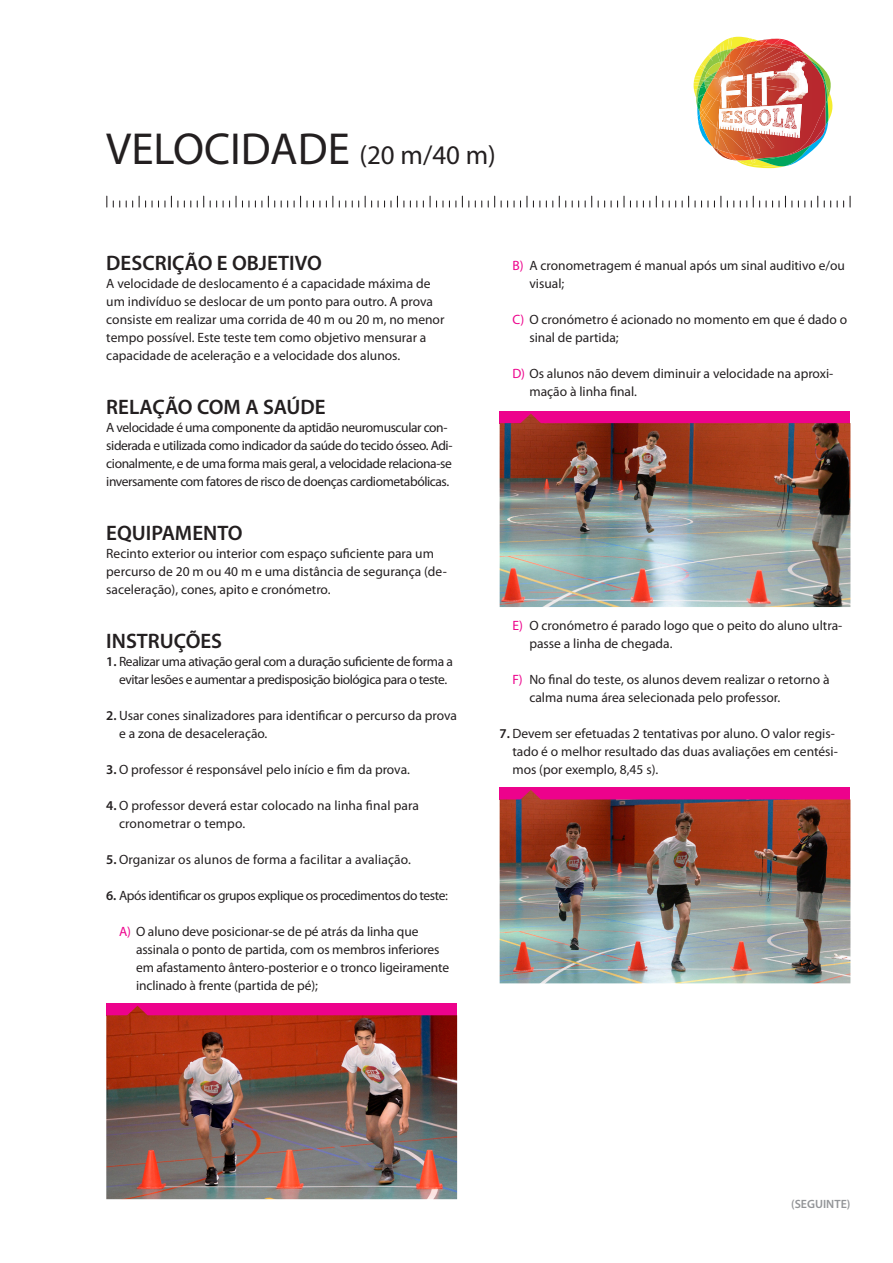
<style>
.page{position:relative;width:893px;height:1263px;background:#fff}
.page>*{position:absolute;margin:0;border:0;box-sizing:border-box;transform-origin:0 0}
.t1{font:45px "Myriad Pro";color:#231f20}
.t2{font:600 21px "Myriad Pro";color:#231f20}
.t3{font:13.5px/18px "Myriad Pro";color:#231f20}
.t4{font:13.5px/18px "Myriad Pro";letter-spacing:-.03em;color:#231f20}
.t5{font:600 12px "Myriad Pro";color:#939598}
.s1{font-size:27px}
.s2{font-weight:600}
.s3{color:#ed028c}
</style>
<div class="page">
<svg style="left:113px;top:201px;width:7px;height:6px"></svg>
<svg style="left:126px;top:201px;width:7px;height:6px"></svg>
<svg style="left:139px;top:196px;width:7px;height:11px"></svg>
<svg style="left:152px;top:201px;width:13px;height:6px"></svg>
<svg style="left:171px;top:196px;width:7px;height:11px"></svg>
<svg style="left:184px;top:201px;width:7px;height:6px"></svg>
<svg style="left:197px;top:196px;width:7px;height:11px"></svg>
<svg style="left:210px;top:201px;width:7px;height:6px"></svg>
<svg style="left:223px;top:196px;width:26px;height:11px"></svg>
<svg style="left:255px;top:201px;width:7px;height:6px"></svg>
<svg style="left:598px;top:201px;width:7px;height:6px"></svg>
<svg style="left:611px;top:196px;width:13px;height:11px"></svg>
<svg style="left:630px;top:201px;width:7px;height:6px"></svg>
<svg style="left:643px;top:201px;width:7px;height:6px"></svg>
<svg style="left:656px;top:196px;width:7px;height:11px"></svg>
<svg style="left:669px;top:201px;width:7px;height:6px"></svg>
<svg style="left:682px;top:196px;width:7px;height:11px"></svg>
<svg style="left:695px;top:201px;width:13px;height:6px"></svg>
<svg style="left:714px;top:196px;width:7px;height:11px"></svg>
<svg style="left:727px;top:201px;width:7px;height:6px"></svg>
<svg style="left:740px;top:201px;width:7px;height:6px"></svg>
<svg style="left:430px;top:196px;width:13px;height:11px"></svg>
<svg style="left:449px;top:201px;width:7px;height:6px"></svg>
<svg style="left:462px;top:196px;width:7px;height:11px"></svg>
<svg style="left:475px;top:201px;width:7px;height:6px"></svg>
<svg style="left:488px;top:196px;width:7px;height:11px"></svg>
<svg style="left:501px;top:196px;width:26px;height:11px"></svg>
<svg style="left:533px;top:201px;width:7px;height:6px"></svg>
<svg style="left:546px;top:201px;width:7px;height:6px"></svg>
<svg style="left:585px;top:196px;width:7px;height:11px"></svg>
<svg style="left:559px;top:196px;width:7px;height:11px"></svg>
<svg style="left:572px;top:201px;width:7px;height:6px"></svg>
<svg style="left:268px;top:196px;width:7px;height:11px"></svg>
<svg style="left:281px;top:201px;width:7px;height:6px"></svg>
<svg style="left:294px;top:196px;width:26px;height:11px"></svg>
<svg style="left:326px;top:196px;width:7px;height:11px"></svg>
<svg style="left:339px;top:201px;width:7px;height:6px"></svg>
<svg style="left:352px;top:201px;width:7px;height:6px"></svg>
<svg style="left:365px;top:196px;width:7px;height:11px"></svg>
<svg style="left:378px;top:201px;width:13px;height:6px"></svg>
<svg style="left:397px;top:196px;width:7px;height:11px"></svg>
<svg style="left:410px;top:201px;width:7px;height:6px"></svg>
<svg style="left:753px;top:196px;width:7px;height:11px"></svg>
<svg style="left:766px;top:201px;width:13px;height:6px"></svg>
<svg style="left:785px;top:196px;width:7px;height:11px"></svg>
<svg style="left:798px;top:201px;width:7px;height:6px"></svg>
<svg style="left:811px;top:196px;width:7px;height:11px"></svg>
<svg style="left:824px;top:201px;width:7px;height:6px"></svg>
<svg style="left:837px;top:196px;width:14px;height:11px"></svg>
<img style="left:693px;top:36px;width:140px;height:132px">
<img style="left:707px;top:64px;width:38px;height:38px">
<img style="left:755px;top:60px;width:39px;height:45px">
<img style="left:722px;top:112px;width:55px;height:3px">
<img style="left:725px;top:121px;width:69px;height:2px">
<div style="left:106px;top:1003px;width:351px;height:13px;background:#ed028c"></div>
<div style="left:500px;top:411px;width:350px;height:13px;background:#ed028c"></div>
<div style="left:500px;top:788px;width:350px;height:12px;background:#ed028c"></div>
<img style="left:106px;top:1006px;width:351px;height:193px">
<img style="left:500px;top:414px;width:350px;height:193px">
<img style="left:500px;top:790px;width:350px;height:193px">
<p class="t1" style="left:106px;top:121px;width:391px">VELOCIDADE <span class="s1">(20 m/40 m)</span></p>
<p class="t2" style="left:106px;top:250px;width:217px">DESCRIÇÃO E OBJETIVO</p>
<p class="t3" style="left:106px;top:274px;width:340px">A velocidade de deslocamento é a capacidade máxima de um indivíduo se deslocar de um ponto para outro. A prova consiste em realizar uma corrida de 40 m ou 20 m, no menor tempo possível. Este teste tem como objetivo mensurar a capacidade de aceleração e a velocidade dos alunos.</p>
<p class="t2" style="left:106px;top:394px;width:221px">RELAÇÃO COM A SAÚDE</p>
<p class="t4" style="left:106px;top:418px;width:348px">A velocidade é uma componente da aptidão neuromuscular con&shy;siderada e utilizada como indicador da saúde do tecido ósseo. Adi&shy;cionalmente, e de uma forma mais geral, a velocidade relaciona-se inversamente com fatores de risco de doenças cardiometabólicas.</p>
<p class="t2" style="left:106px;top:520px;width:138px">EQUIPAMENTO</p>
<p class="t3" style="left:106px;top:544px;width:342px">Recinto exterior ou interior com espaço suficiente para um percurso de 20 m ou 40 m e uma distância de segurança (de&shy;saceleração), cones, apito e cronómetro.</p>
<p class="t2" style="left:106px;top:628px;width:117px">INSTRUÇÕES</p>
<p class="t4" style="left:106px;top:652px;width:348px;text-align:center"><span class="s2">1.</span> Realizar uma ativação geral com a duração suficiente de forma a evitar lesões e aumentar a predisposição biológica para o teste.</p>
<p class="t3" style="left:119px;top:706px;width:340px;text-indent:-13px"><span class="s2">2.</span> Usar cones sinalizadores para identificar o percurso da prova e a zona de desaceleração.</p>
<p class="t3" style="left:106px;top:760px;width:305px"><span class="s2">3.</span> O professor é responsável pelo início e fim da prova.</p>
<p class="t3" style="left:119px;top:796px;width:302px;text-indent:-13px"><span class="s2">4.</span> O professor deverá estar colocado na linha final para cronometrar o tempo.</p>
<p class="t3" style="left:106px;top:850px;width:306px"><span class="s2">5.</span> Organizar os alunos de forma a facilitar a avaliação.</p>
<p class="t4" style="left:106px;top:886px;width:343px"><span class="s2">6.</span> Após identificar os grupos explique os procedimentos do teste:</p>
<p class="t3" style="left:136px;top:922px;width:315px;text-indent:-17px"><span class="s3">A)</span> O aluno deve posicionar-se de pé atrás da linha que assinala o ponto de partida, com os membros inferiores em afastamento ântero-posterior e o tronco ligeiramente inclinado à frente (partida de pé);</p>
<p class="t3" style="left:529px;top:256px;width:317px;text-indent:-17px"><span class="s3">B)</span> A cronometragem é manual após um sinal auditivo e/ou visual;</p>
<p class="t3" style="left:529px;top:310px;width:319px;text-indent:-17px"><span class="s3">C)</span> O cronómetro é acionado no momento em que é dado o sinal de partida;</p>
<p class="t3" style="left:529px;top:364px;width:305px;text-indent:-17px"><span class="s3">D)</span> Os alunos não devem diminuir a velocidade na aproxi&shy;mação à linha final.</p>
<p class="t3" style="left:529px;top:616px;width:314px;text-indent:-17px"><span class="s3">E)</span> O cronómetro é parado logo que o peito do aluno ultra&shy;passe a linha de chegada.</p>
<p class="t3" style="left:529px;top:670px;width:302px;text-indent:-17px"><span class="s3">F)</span> No final do teste, os alunos devem realizar o retorno à calma numa área selecionada pelo professor.</p>
<p class="t3" style="left:512px;top:724px;width:327px;text-indent:-13px"><span class="s2">7.</span> Devem ser efetuadas 2 tentativas por aluno. O valor regis&shy;tado é o melhor resultado das duas avaliações em centési&shy;mos (por exemplo, 8,45 s).</p>
<p class="t5" style="left:791px;top:1196px;width:61px">(SEGUINTE)</p>
</div>
